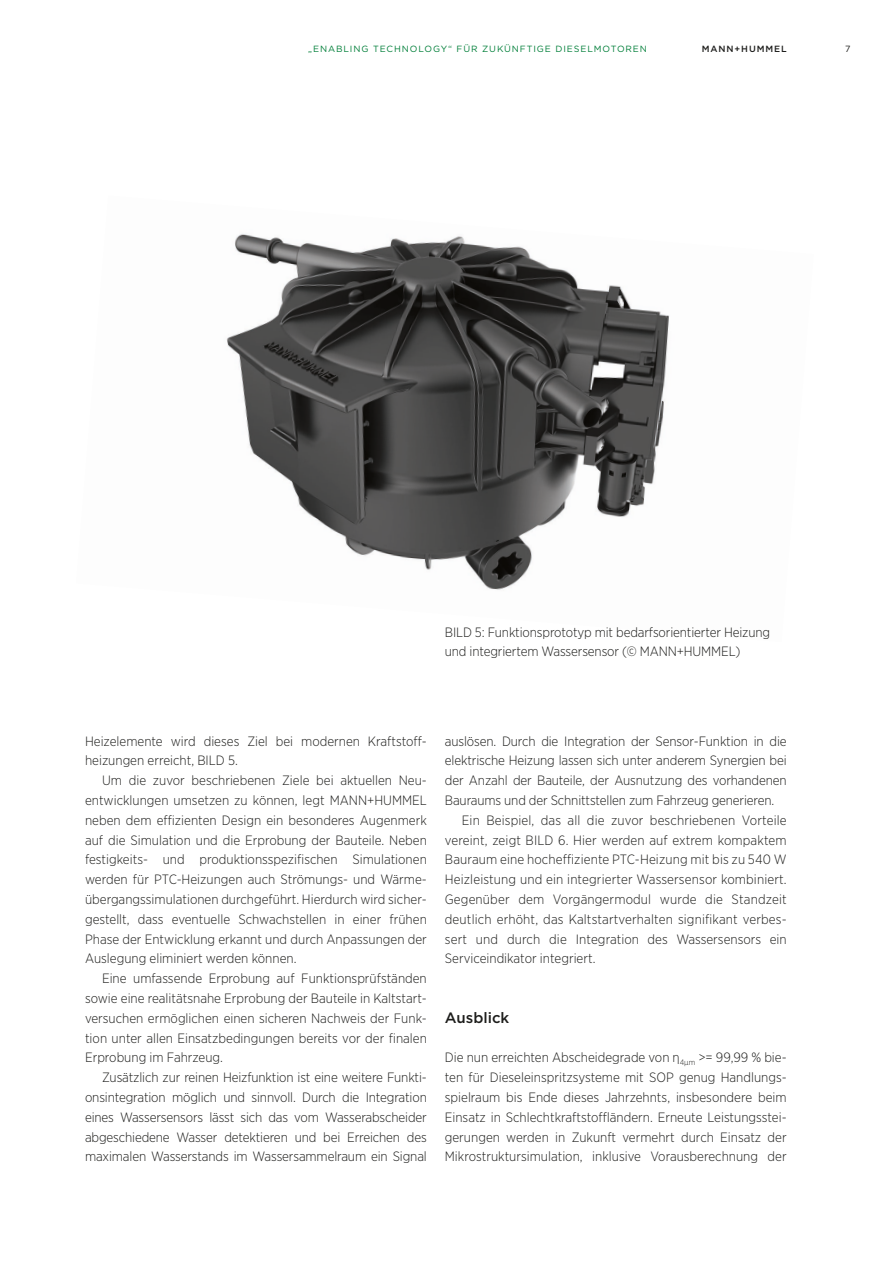
<style>
.page{position:relative;width:893px;height:1263px;background:#fff}
.page>*{position:absolute;margin:0;border:0;box-sizing:border-box;transform-origin:0 0}
.t1{font:500 15px "Gotham";color:#1d1d1b}
.t2{font:300 13.5px/19.8px "Gotham Narrow";color:#1d1d1b;text-align:justify}
.t3{font:9px "Gotham";letter-spacing:.1em;color:#007f39}
.t4{font:500 9px "Gotham";letter-spacing:.1em;color:#1d1d1b}
.t5{font:9px "Gotham";color:#1d1d1b}
</style>
<div class="page">
<img style="left:226px;top:234px;width:443px;height:356px">
<p class="t3" style="left:308px;top:43px;width:340px">„ENABLING TECHNOLOGY“ FÜR ZUKÜNFTIGE DIESELMOTOREN</p>
<p class="t4" style="left:702px;top:44px;width:86px">MANN+HUMMEL</p>
<p class="t5" style="left:845px;top:43px;width:7px">7</p>
<p class="t2" style="left:445px;top:622px;width:327px">BILD 5: Funktionsprototyp mit bedarfsorientierter Heizung und integriertem Wassersensor (© MANN+HUMMEL)</p>
<p class="t2" style="left:85px;top:730px;width:343px">Heizelemente wird dieses Ziel bei modernen Kraftstoff&shy;heizungen erreicht, BILD 5.</p>
<p class="t2" style="left:85px;top:770px;width:343px;text-indent:17px">Um die zuvor beschriebenen Ziele bei aktuellen Neu&shy;entwicklungen umsetzen zu können, legt MANN+HUMMEL neben dem effizienten Design ein besonderes Augenmerk auf die Simulation und die Erprobung der Bauteile. Neben festigkeits- und produktionsspezifischen Simulationen werden für PTC-Heizungen auch Strömungs- und Wärme&shy;übergangssimulationen durchgeführt. Hierdurch wird sicher&shy;gestellt, dass eventuelle Schwachstellen in einer frühen Phase der Entwicklung erkannt und durch Anpassungen der Auslegung eliminiert werden können.</p>
<p class="t2" style="left:85px;top:968px;width:343px;text-indent:17px">Eine umfassende Erprobung auf Funktionsprüfständen sowie eine realitätsnahe Erprobung der Bauteile in Kaltstart&shy;versuchen ermöglichen einen sicheren Nachweis der Funk&shy;tion unter allen Einsatzbedingungen bereits vor der finalen Erprobung im Fahrzeug.</p>
<p class="t2" style="left:85px;top:1067px;width:343px;text-indent:17px">Zusätzlich zur reinen Heizfunktion ist eine weitere Funkti&shy;onsintegration möglich und sinnvoll. Durch die Integration eines Wassersensors lässt sich das vom Wasserabscheider abgeschiedene Wasser detektieren und bei Erreichen des maximalen Wasserstands im Wassersammelraum ein Signal</p>
<p class="t2" style="left:445px;top:731px;width:343px">auslösen. Durch die Integration der Sensor-Funktion in die</p>
<p class="t2" style="left:445px;top:750px;width:343px">elektrische Heizung lassen sich unter anderem Synergien bei</p>
<p class="t2" style="left:445px;top:770px;width:343px">der Anzahl der Bauteile, der Ausnutzung des vorhandenen</p>
<p class="t2" style="left:445px;top:790px;width:331px">Bauraums und der Schnittstellen zum Fahrzeug generieren.</p>
<p class="t2" style="left:462px;top:810px;width:326px">Ein Beispiel, das all die zuvor beschriebenen Vorteile</p>
<p class="t2" style="left:445px;top:830px;width:343px">vereint, zeigt BILD 6. Hier werden auf extrem kompaktem</p>
<p class="t2" style="left:445px;top:849px;width:343px">Bauraum eine hocheffiziente PTC-Heizung mit bis zu 540 W</p>
<p class="t2" style="left:445px;top:869px;width:343px">Heizleistung und ein integrierter Wassersensor kombiniert.</p>
<p class="t2" style="left:445px;top:889px;width:343px">Gegenüber dem Vorgängermodul wurde die Standzeit</p>
<p class="t2" style="left:445px;top:909px;width:343px">deutlich erhöht, das Kaltstartverhalten signifikant verbes-</p>
<p class="t2" style="left:445px;top:929px;width:343px">sert und durch die Integration des Wassersensors ein</p>
<p class="t2" style="left:445px;top:948px;width:152px">Serviceindikator integriert.</p>
<p class="t1" style="left:445px;top:1009px;width:66px">Ausblick</p>
<p class="t2" style="left:445px;top:1047px;width:343px">Die nun erreichten Abscheidegrade von η<sub>4μm</sub> &gt;= 99,99 % bie&shy;ten für Dieseleinspritzsysteme mit SOP genug Handlungs&shy;spielraum bis Ende dieses Jahrzehnts, insbesondere beim Einsatz in Schlechtkraftstoffländern. Erneute Leistungsstei&shy;gerungen werden in Zukunft vermehrt durch Einsatz der Mikrostruktursimulation, inklusive Vorausberechnung der</p>
</div>
